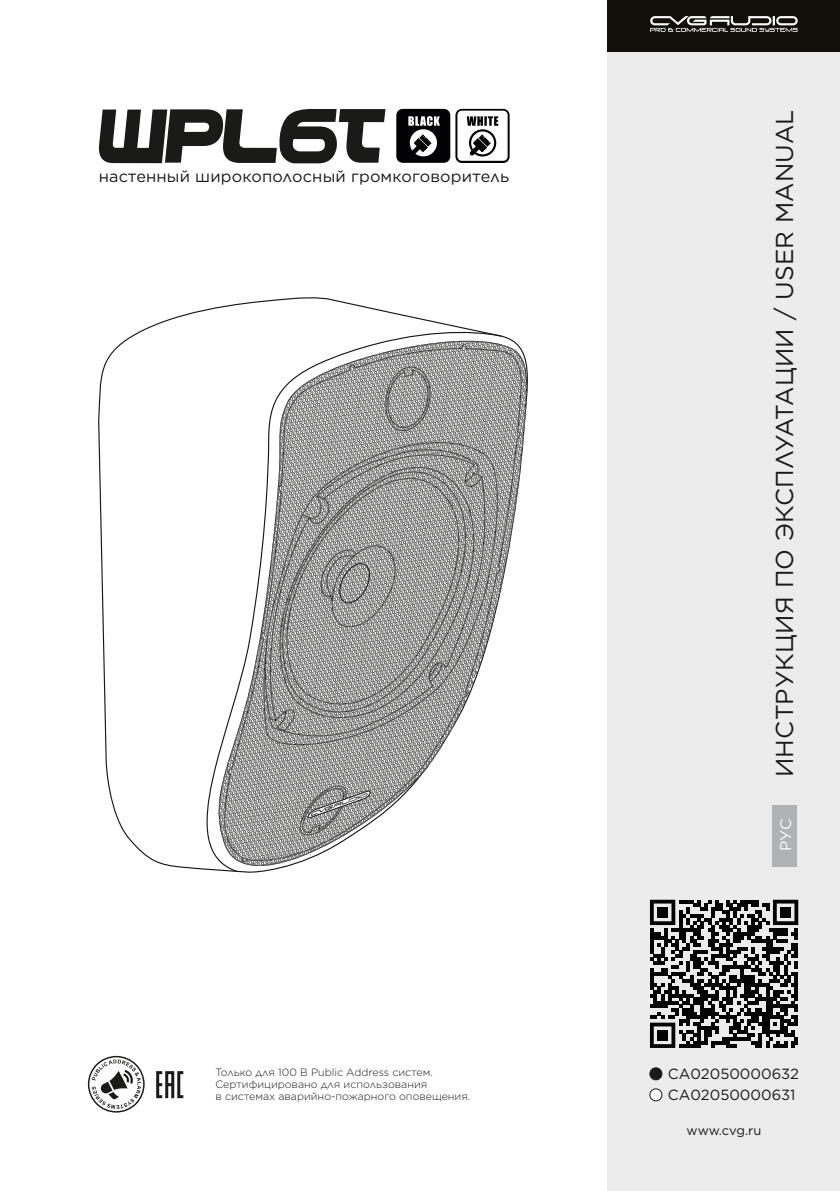
<style>
.page{position:relative;width:840px;height:1191px;background:#fff}
.page>*{position:absolute;margin:0;border:0;box-sizing:border-box;transform-origin:0 0}
.t1{font:78px "Pepsi Cyr Lat";color:#1a1a18}
.t2{font:24.4px "Gotham";letter-spacing:.01em;color:#1a1a18}
.t3{font:16.2px "Gotham";letter-spacing:.01em;color:#1a1a18}
.t4{font:15.4px "Gotham";color:#fff}
.t5{font:14.8px "Gotham";color:#1a1a18}
.t6{font:13px "Gotham";letter-spacing:-.01em;color:#1a1a18}
.t7{font:300 10.6px/12px "Gotham";color:#1a1a18}
</style>
<div class="page">
<div style="left:607px;top:5px;width:232px;height:1186px;background:#ececed"></div>
<div style="left:607px;top:0;width:232px;height:52px;background:#100f0a"></div>
<svg style="left:650px;top:16px;width:147px;height:16px"></svg>
<svg style="left:396px;top:109px;width:113px;height:54px"></svg>
<svg style="left:338px;top:109px;width:47px;height:54px"></svg>
<svg style="left:98px;top:297px;width:408px;height:576px"></svg>
<svg style="left:170px;top:330px;width:332px;height:542px"></svg>
<svg style="left:207px;top:338px;width:321px;height:533px"></svg>
<svg style="left:218px;top:337px;width:308px;height:532px"></svg>
<svg style="left:298px;top:781px;width:73px;height:59px"></svg>
<svg style="left:301px;top:362px;width:182px;height:269px"></svg>
<div style="left:649px;top:1067px;width:12px;height:12px;background:#1a1a18;border-radius:50%"></div>
<div style="left:649px;top:1067px;width:13px;height:13px;border:1px solid #1a1a18;border-radius:50%"></div>
<div style="left:649px;top:1088px;width:12px;height:12px;background:#fff;border-radius:50%"></div>
<div style="left:649px;top:1088px;width:13px;height:13px;border:1px solid #1a1a18;border-radius:50%"></div>
<svg style="left:650px;top:899px;width:147px;height:149px"></svg>
<div style="left:656px;top:907px;width:11px;height:10px;background:#030304"></div>
<div style="left:779px;top:907px;width:11px;height:10px;background:#030304"></div>
<div style="left:656px;top:1030px;width:11px;height:10px;background:#030304"></div>
<svg style="left:156px;top:1071px;width:27px;height:27px"></svg>
<svg style="left:88px;top:1055px;width:56px;height:57px"></svg>
<div style="left:772px;top:805px;width:24px;height:62px;background:#b1b2b3"></div>
<h1 class="t1" style="left:99px;top:69px;width:241px">wpl6</h1>
<h3 class="t3" style="left:99px;top:166px;width:412px">настенный широкополосный громкоговоритель</h3>
<h2 class="t2" style="left:768px;top:777px;width:669px;rotate:-90deg">ИНСТРУКЦИЯ ПО ЭКСПЛУАТАЦИИ / USER MANUAL</h2>
<h3 class="t4" style="left:775px;top:850px;width:33px;rotate:-90deg">РУС</h3>
<p class="t7" style="left:215px;top:1065px;width:219px">Только для 100 В Public Address систем.</p>
<h3 class="t5" style="left:667px;top:1064px;width:132px">CA02050000632</h3>
<p class="t7" style="left:215px;top:1077px;width:256px">Сертифицировано для использования<br>в системах аварийно-пожарного оповещения.</p>
<h3 class="t5" style="left:667px;top:1085px;width:129px">CA02050000631</h3>
<p class="t6" style="left:686px;top:1122px;width:76px">www.cvg.ru</p>
</div>
